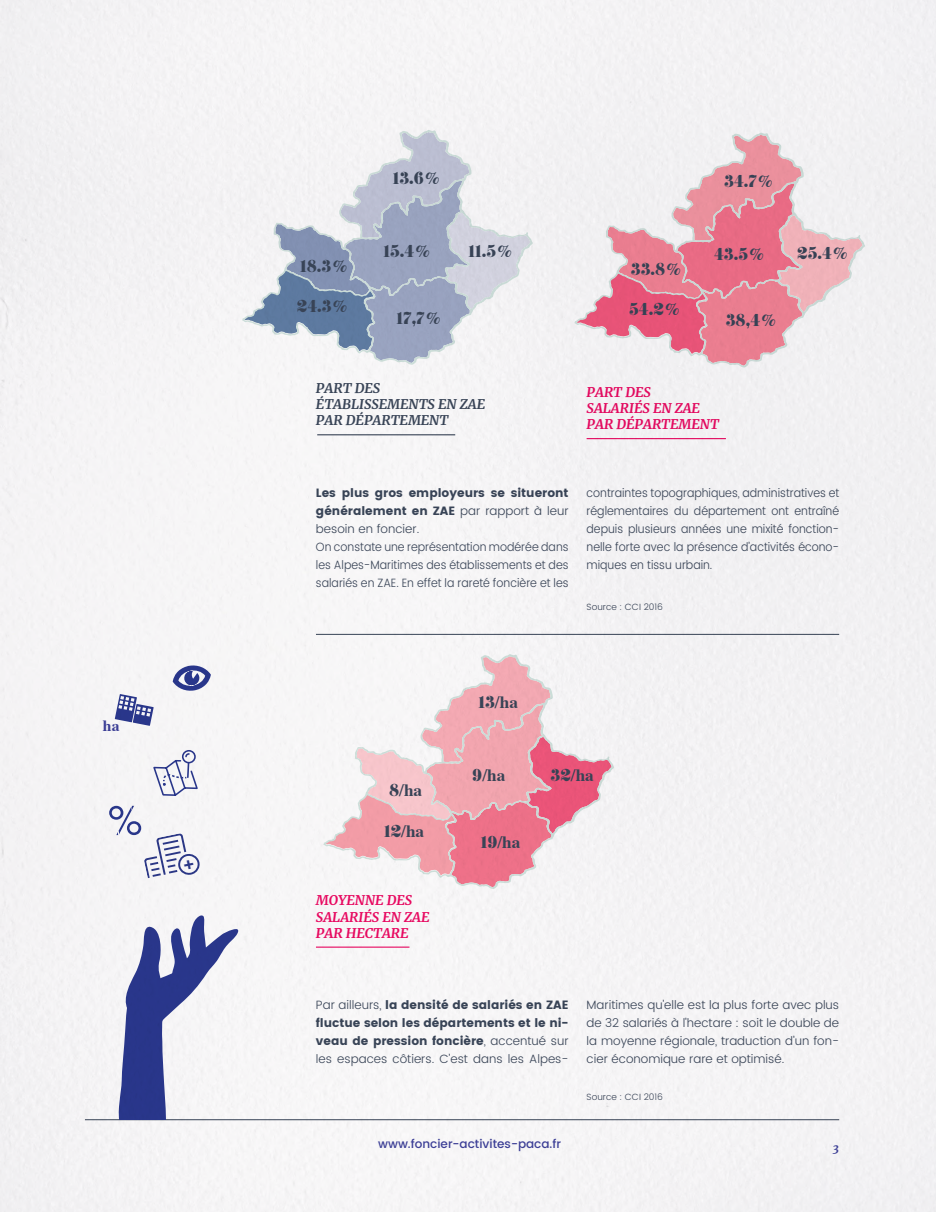
<style>
.page{position:relative;width:936px;height:1212px;background:#fff}
.page>*{position:absolute;margin:0;border:0;box-sizing:border-box;transform-origin:0 0}
.t1{font:17.25px "K22 Didoni";color:#3b475a}
.t2{font:700 17.25px "Times";color:#3b475a}
.t3{font:700 15.6px "Times";color:#3f429c}
.t4{font:italic 700 13.5px/16.2px "Merriweather";color:#ef0a64}
.t5{font:italic 700 13.5px/16.2px "Merriweather";color:#3b475a}
.t6{font:300 12px/18px "Poppins";color:#3b475a;text-align:justify}
.t7{font:300 12px/18px "Poppins";color:#3b475a;text-align:justify;scale:.93 1}
.t8{font:12px/18px "Poppins";color:#3b475a;text-align:justify}
.t9{font:500 12px "Poppins";color:#3f429c}
.t10{font:italic 700 12px "Merriweather";color:#3f429c}
.t11{font:300 9px "Poppins";color:#3b475a}
.s1{font-family:"Times";font-weight:700}
.s2{font-weight:400}
.s3{font-family:"K22 Didoni";font-weight:400}
.s4{font-weight:300}
</style>
<div class="page">
<img style="left:0;top:0;width:935px;height:1212px">
<svg style="left:109px;top:806px;width:92px;height:74px"></svg>
<h2 class="t3" style="left:103px;top:711px;width:18px">ha</h2>
<h1 class="t1" style="left:392px;top:171px;width:50px">13.6<span class="s1">%</span></h1>
<h1 class="t1" style="left:724px;top:174px;width:51px">34.7<span class="s1">%</span></h1>
<h1 class="t1" style="left:300px;top:259px;width:50px">18.3<span class="s1">%</span></h1>
<h1 class="t1" style="left:383px;top:244px;width:49px">15.4<span class="s1">%</span></h1>
<h1 class="t1" style="left:468px;top:244px;width:46px">11.5<span class="s1">%</span></h1>
<h1 class="t1" style="left:630px;top:262px;width:53px">33.8<span class="s1">%</span></h1>
<h1 class="t1" style="left:714px;top:247px;width:53px">43.5<span class="s1">%</span></h1>
<h1 class="t1" style="left:797px;top:246px;width:53px">25.4<span class="s1">%</span></h1>
<h1 class="t1" style="left:297px;top:299px;width:53px">24.3<span class="s1">%</span></h1>
<h1 class="t1" style="left:396px;top:311px;width:47px">17,.7<span class="s1">%</span></h1>
<h1 class="t1" style="left:629px;top:302px;width:53px">54.2<span class="s1">%</span></h1>
<h1 class="t1" style="left:725px;top:314px;width:53px">38,.4<span class="s1">%</span></h1>
<p class="t5" style="left:316px;top:379px;width:171px">PART DES<br>ÉTABLISSEMENTS EN ZAE<br>PAR DÉPARTEMENT</p>
<p class="t4" style="left:586px;top:384px;width:134px">PART DES<br>SALARIÉS EN ZAE<br>PAR DÉPARTEMENT</p>
<p class="t6" style="left:316px;top:484px;width:254px;text-align:left"><span class="s2">Les plus gros employeurs se situeront généralement en ZAE</span> par rapport à leur besoin en foncier.<br>On constate une représentation modérée dans les Alpes-Maritimes des établissements et des salariés en ZAE. En effet la rareté foncière et les</p>
<p class="t7" style="left:586px;top:484px;width:273px">contraintes topographiques, administratives et réglementaires du département ont entraîné depuis plusieurs années une mixité fonction&shy;nelle forte avec la présence d’activités écono&shy;miques en tissu urbain.</p>
<h1 class="t2" style="left:389px;top:774px;width:35px"><span class="s3">8</span>/ha</h1>
<h1 class="t2" style="left:384px;top:814px;width:42px"><span class="s3">12</span>/ha</h1>
<p class="t4" style="left:316px;top:892px;width:115px">MOYENNE DES<br>SALARIÉS EN ZAE<br>PAR HECTARE</p>
<p class="t11" style="left:586px;top:600px;width:78px">Source : CCI 2016</p>
<h1 class="t2" style="left:478px;top:686px;width:41px"><span class="s3">13</span>/ha</h1>
<h1 class="t2" style="left:472px;top:759px;width:35px"><span class="s3">9</span>/ha</h1>
<h1 class="t2" style="left:480px;top:826px;width:41px"><span class="s3">19</span>/ha</h1>
<h1 class="t2" style="left:550px;top:758px;width:45px"><span class="s3">32</span>/ha</h1>
<p class="t8" style="left:316px;top:996px;width:254px"><span class="s4">Par ailleurs,</span> la densité de salariés en ZAE fluctue selon les départements et le ni&shy;veau de pression foncière<span class="s4">, accentué sur les espaces côtiers. C’est dans les Alpes-</span></p>
<p class="t6" style="left:586px;top:996px;width:254px">Maritimes qu’elle est la plus forte avec plus de 32 salariés à l’hectare : soit le double de la moyenne régionale, traduction d’un fon&shy;cier économique rare et optimisé.</p>
<p class="t11" style="left:586px;top:1091px;width:78px">Source : CCI 2016</p>
<p class="t9" style="left:378px;top:1135px;width:184px">www.foncier-activites-paca.fr</p>
<p class="t10" style="left:832px;top:1139px;width:8px">3</p>
</div>
